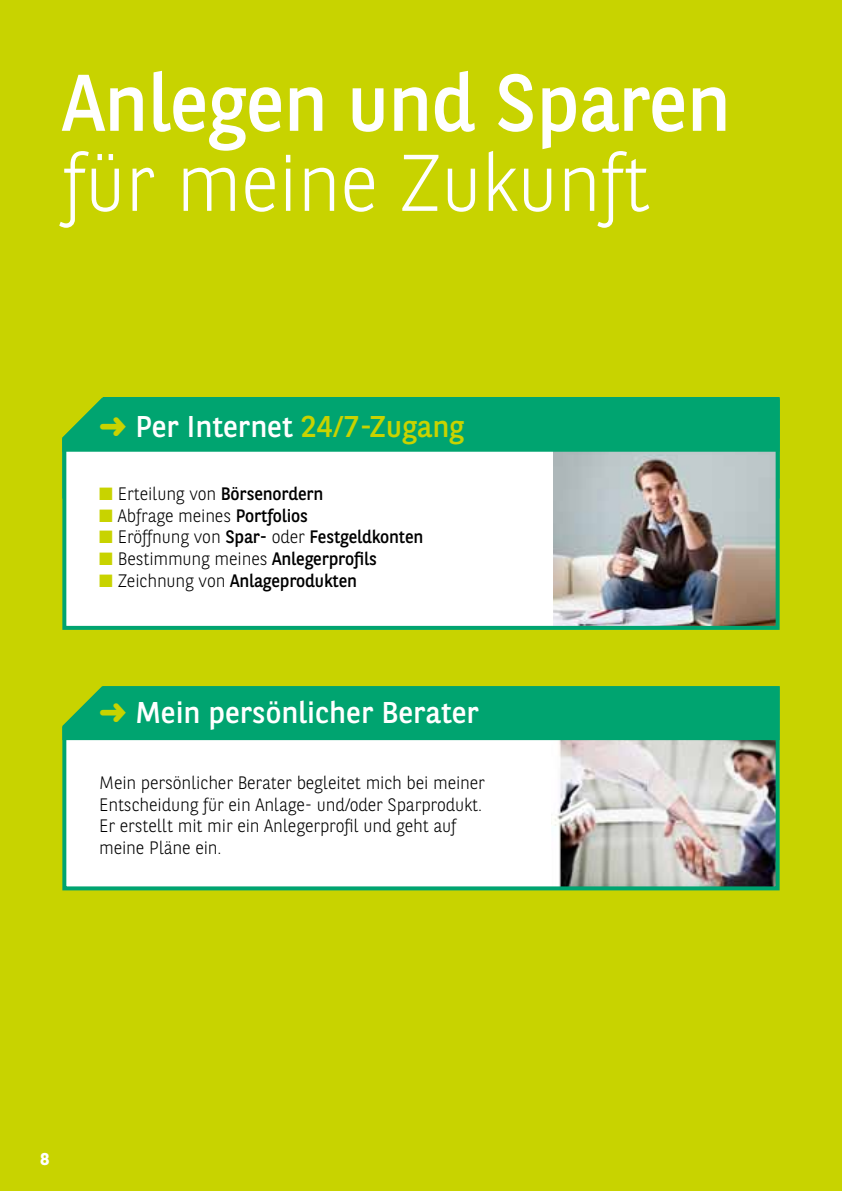
<style>
.page{position:relative;width:842px;height:1191px;background:#c8d300}
.page>*{position:absolute;margin:0;border:0;box-sizing:border-box;transform-origin:0 0}
.t1{font:80px "BNPP Sans";letter-spacing:-.005em;color:#fff}
.t2{font:300 80px "BNPP Sans";letter-spacing:-.005em;color:#fff}
.t3{font:30px "BNPP Sans";color:#fff}
.t4{font:300 18px/21.6px "BNPP Sans";letter-spacing:-.01em;color:#000}
.t5{font:18px "BNPP Sans";letter-spacing:-.01em;color:#000}
.t6{font:700 17px "BNPP Sans";color:#fff}
.s1{color:#c8d300}
.s2{font-weight:400}
.s3{font-weight:300}
</style>
<div class="page">
<svg style="left:62px;top:397px;width:718px;height:233px;background:#d9dedb"></svg>
<svg style="left:62px;top:740px;width:718px;height:151px;background:#e2e6e3"></svg>
<div style="left:62px;top:398px;width:718px;height:54px;background:#00a470"></div>
<div style="left:62px;top:686px;width:718px;height:54px;background:#00a470"></div>
<h1 class="t1" style="left:62px;top:48px;width:670px">Anlegen und Sparen</h1>
<h1 class="t2" style="left:62px;top:128px;width:589px">für meine Zukunft</h1>
<h2 class="t3" style="left:99px;top:406px;width:367px"><span class="s1">➜</span> Per Internet <span class="s1">24/7-Zugang</span></h2>
<p class="t4" style="left:99px;top:482px;width:226px"><span class="s1">■</span> Erteilung von <span class="s2">Börsenordern</span></p>
<p class="t4" style="left:99px;top:504px;width:210px"><span class="s1">■</span> Abfrage meines <span class="s2">Portfolios</span></p>
<p class="t5" style="left:99px;top:525px;width:326px"><span class="s1">■</span> <span class="s3">Eröffnung von</span> Spar- <span class="s3">oder</span> Festgeldkonten</p>
<p class="t4" style="left:99px;top:547px;width:279px"><span class="s1">■</span> Bestimmung meines <span class="s2">Anlegerprofils</span></p>
<p class="t5" style="left:99px;top:568px;width:259px"><span class="s1">■</span> <span class="s3">Zeichnung von</span> Anlageprodukten</p>
<h2 class="t3" style="left:99px;top:692px;width:381px"><span class="s1">➜</span> Mein persönlicher Berater</h2>
<p class="t4" style="left:99px;top:771px;width:387px">Mein persönlicher Berater begleitet mich bei meiner Entscheidung für ein Anlage- und/oder Sparprodukt.<br>Er erstellt mit mir ein Anlegerprofil und geht auf meine Pläne ein.</p>
<p class="t6" style="left:40px;top:1147px;width:10px">8</p>
</div>
